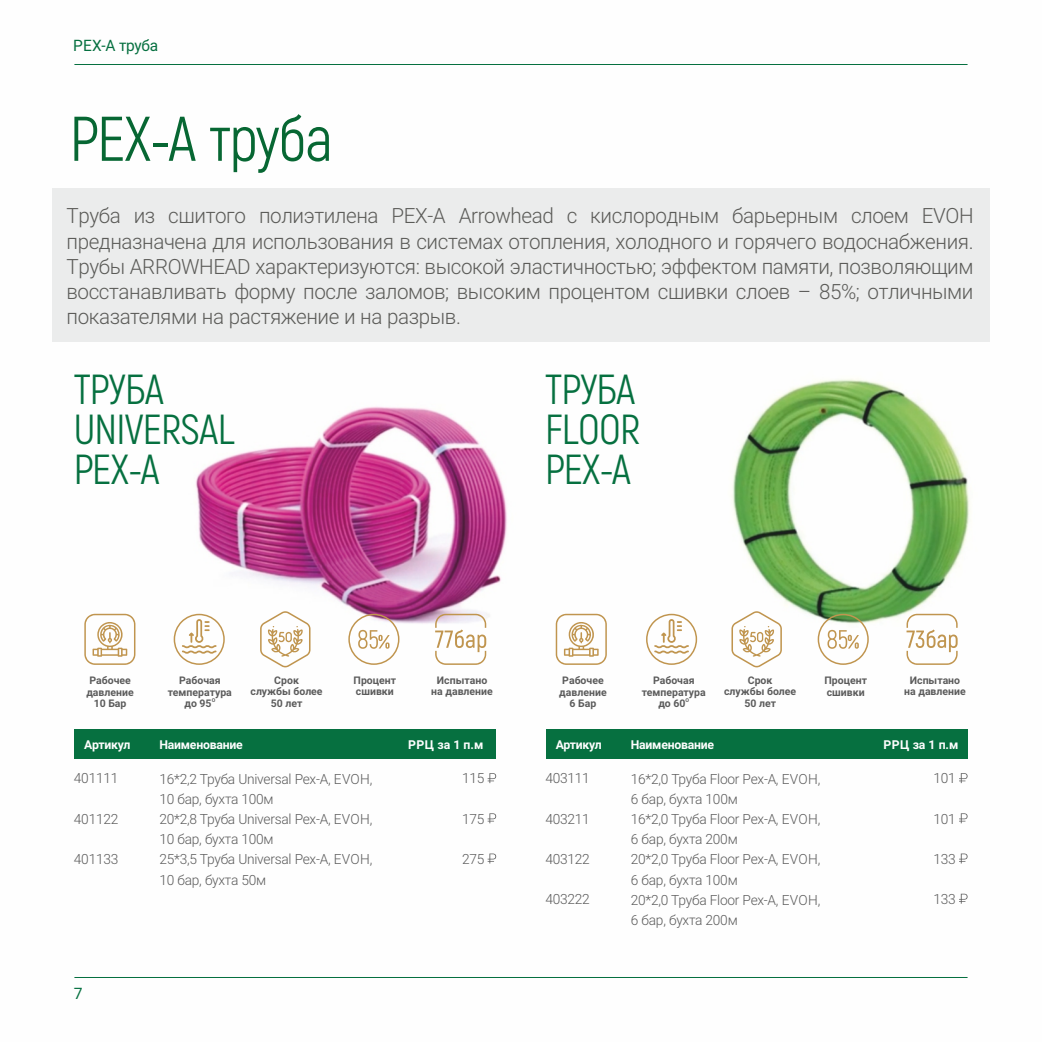
<style>
.page{position:relative;width:1042px;height:1042px;background:#fff}
.page>*{position:absolute;margin:0;border:0;box-sizing:border-box;transform-origin:0 0}
.t1{font:63px "Akrobat";letter-spacing:-.025em;color:#076733}
.t2{font:42px/40.2px "Akrobat";letter-spacing:-.02em;color:#067040}
.t3{font:300 21px/25.2px "Roboto";letter-spacing:-.02em;color:#5b5b58;text-align:justify}
.t4{font:15.75px "Roboto";letter-spacing:-.02em;color:#067040}
.t5{font:300 14px/20.1px "Roboto";letter-spacing:-.02em;color:#5b5b5b}
.t6{font:700 12.25px "Roboto";letter-spacing:-.02em;color:#fefefe}
.t7{font:700 10.5px/11.4px "Roboto";color:#5b5b5b;text-align:center}
.t8{font:700 5.25px "Roboto";color:#5b5b5b}
</style>
<div class="page">
<img style="left:195px;top:406px;width:312px;height:233px">
<img style="left:732px;top:379px;width:238px;height:249px">
<hr style="left:74px;top:64px;width:893px;height:1px;background:#067040">
<hr style="left:74px;top:977px;width:893px;height:1px;background:#067040">
<div style="left:74px;top:729px;width:422px;height:30px;background:#067040"></div>
<svg style="left:488px;top:773px;width:8px;height:10px"></svg>
<svg style="left:488px;top:813px;width:8px;height:10px"></svg>
<svg style="left:488px;top:853px;width:8px;height:10px"></svg>
<div style="left:546px;top:729px;width:421px;height:30px;background:#067040"></div>
<svg style="left:959px;top:773px;width:8px;height:10px"></svg>
<svg style="left:959px;top:813px;width:8px;height:10px"></svg>
<svg style="left:959px;top:853px;width:8px;height:10px"></svg>
<svg style="left:959px;top:894px;width:8px;height:9px"></svg>
<div style="left:52px;top:189px;width:938px;height:153px;background:#ebecec"></div>
<svg style="left:174px;top:614px;width:51px;height:51px"></svg>
<svg style="left:260px;top:611px;width:50px;height:56px"></svg>
<svg style="left:84px;top:614px;width:51px;height:51px"></svg>
<svg style="left:646px;top:614px;width:51px;height:51px"></svg>
<svg style="left:731px;top:611px;width:51px;height:56px"></svg>
<svg style="left:556px;top:614px;width:51px;height:51px"></svg>
<svg style="left:348px;top:614px;width:51px;height:51px"></svg>
<svg style="left:435px;top:614px;width:51px;height:51px"></svg>
<svg style="left:906px;top:614px;width:51px;height:51px"></svg>
<svg style="left:817px;top:614px;width:52px;height:51px"></svg>
<p class="t4" style="left:73px;top:39px;width:86px">PEX-A труба</p>
<h1 class="t1" style="left:70px;top:104px;width:265px">PEX-A труба</h1>
<p class="t3" style="left:66px;top:205px;width:908px">Труба из сшитого полиэтилена PEX-A Arrowhead с кислородным барьерным слоем EVOH предназначена для использования в системах отопления, холодного и горячего водоснабжения.<br>Трубы ARROWHEAD характеризуются: высокой эластичностью; эффектом памяти, позволяющим восстанавливать форму после заломов; высоким процентом сшивки слоев – 85%; отличными показателями на растяжение и на разрыв.</p>
<h2 class="t2" style="left:74px;top:370px;width:162px">ТРУБА<br>UNIVERSAL<br>PEX-A</h2>
<h2 class="t2" style="left:545px;top:370px;width:97px;text-align:justify">ТРУБА FLOOR PEX-A</h2>
<p class="t7" style="left:86px;top:676px;width:49px">Рабочее давление<br>10 Бар</p>
<p class="t7" style="left:168px;top:676px;width:65px">Рабочая температура</p>
<p class="t8" style="left:212px;top:698px;width:5px">О</p>
<p class="t7" style="left:184px;top:699px;width:29px">до 95</p>
<p class="t7" style="left:250px;top:676px;width:74px">Срок<br>службы более<br>50 лет</p>
<p class="t7" style="left:559px;top:676px;width:49px">Рабочее давление<br>6 Бар</p>
<p class="t7" style="left:642px;top:676px;width:65px">Рабочая температура</p>
<p class="t7" style="left:724px;top:676px;width:74px">Срок<br>службы более<br>50 лет</p>
<p class="t7" style="left:353px;top:675px;width:44px;text-align:left">Процент сшивки</p>
<p class="t7" style="left:824px;top:676px;width:44px;text-align:left">Процент сшивки</p>
<p class="t7" style="left:431px;top:675px;width:63px">Испытано на давление</p>
<p class="t7" style="left:904px;top:675px;width:63px">Испытано на давление</p>
<p class="t8" style="left:685px;top:698px;width:5px">О</p>
<p class="t7" style="left:658px;top:699px;width:29px">до 60</p>
<p class="t6" style="left:84px;top:739px;width:48px">Артикул</p>
<p class="t6" style="left:159px;top:739px;width:85px">Наименование</p>
<p class="t6" style="left:408px;top:739px;width:77px">РРЦ за 1 п.м</p>
<p class="t6" style="left:556px;top:739px;width:48px">Артикул</p>
<p class="t6" style="left:631px;top:739px;width:85px">Наименование</p>
<p class="t6" style="left:883px;top:739px;width:77px">РРЦ за 1 п.м</p>
<p class="t5" style="left:74px;top:770px;width:46px">401111</p>
<p class="t5" style="left:74px;top:810px;width:46px">401122</p>
<p class="t5" style="left:74px;top:850px;width:46px">401133</p>
<p class="t5" style="left:631px;top:770px;width:191px">16*2,0 Труба Floor Pex-A, EVOH,<br>6 бар, бухта 100м<br>16*2,0 Труба Floor Pex-A, EVOH,<br>6 бар, бухта 200м<br>20*2,0 Труба Floor Pex-A, EVOH,<br>6 бар, бухта 100м<br>20*2,0 Труба Floor Pex-A, EVOH,<br>6 бар, бухта 200м</p>
<p class="t5" style="left:933px;top:769px;width:24px">101</p>
<p class="t5" style="left:545px;top:769px;width:46px">403111</p>
<p class="t5" style="left:545px;top:810px;width:46px">403211</p>
<p class="t5" style="left:545px;top:850px;width:46px">403122</p>
<p class="t5" style="left:545px;top:890px;width:46px">403222</p>
<p class="t5" style="left:159px;top:770px;width:214px">16*2,2 Труба Universal Pex-A, EVOH,<br>10 бар, бухта 100м<br>20*2,8 Труба Universal Pex-A, EVOH,<br>10 бар, бухта 100м<br>25*3,5 Труба Universal Pex-A, EVOH,<br>10 бар, бухта 50м</p>
<p class="t5" style="left:462px;top:770px;width:24px">115</p>
<p class="t5" style="left:933px;top:810px;width:24px">101</p>
<p class="t5" style="left:933px;top:850px;width:24px">133</p>
<p class="t5" style="left:933px;top:890px;width:24px">133</p>
<p class="t5" style="left:462px;top:810px;width:24px">175</p>
<p class="t5" style="left:462px;top:850px;width:24px">275</p>
<p class="t4" style="left:74px;top:987px;width:10px">7</p>
</div>
